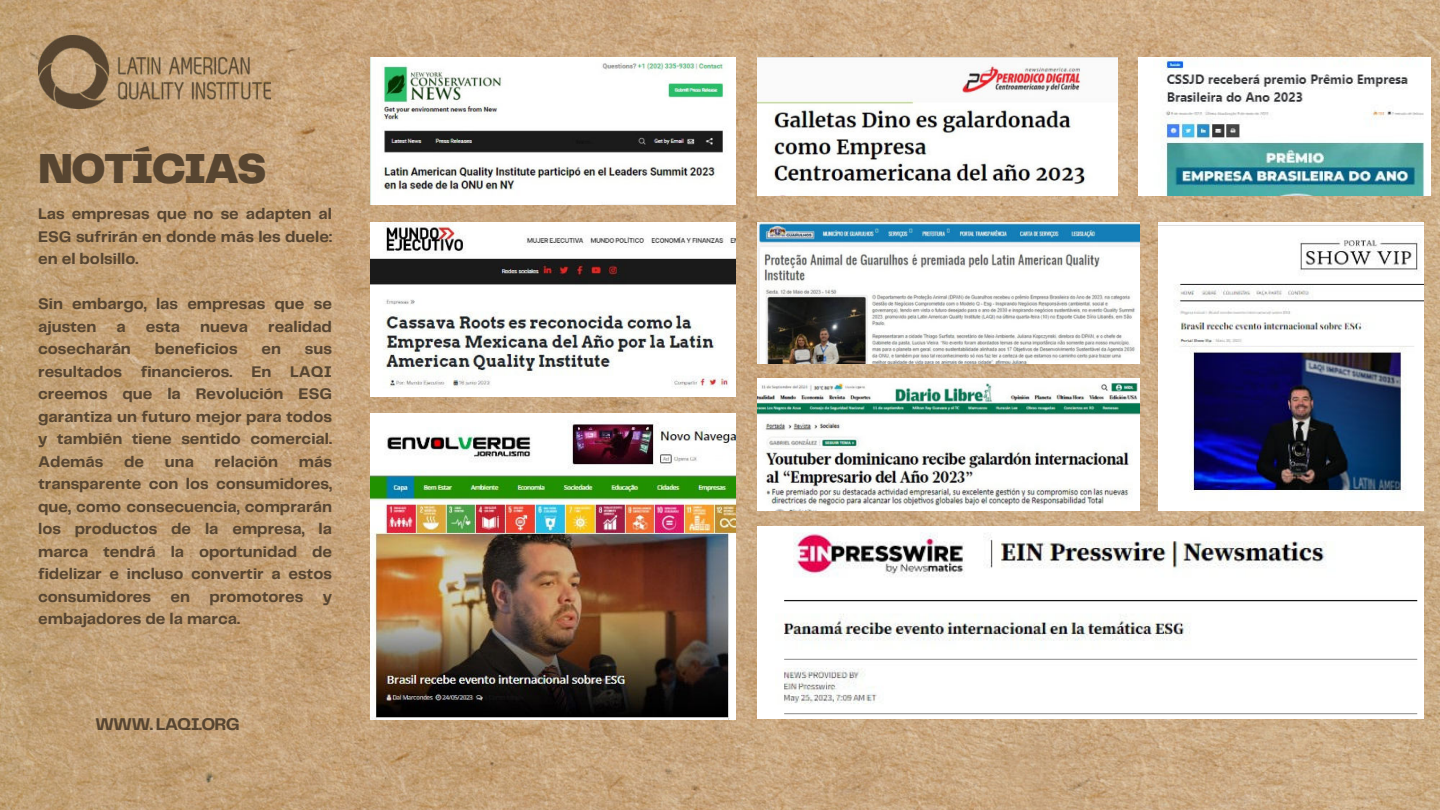
<style>
.page{position:relative;width:1440px;height:810px;background:#fff}
.page>*{position:absolute;margin:0;border:0;box-sizing:border-box;transform-origin:0 0}
.t1{font:900 43.6px "Telegraf";letter-spacing:-.05em;color:#574531}
.t2{font:700 17.7px "Telegraf";letter-spacing:-.05em;color:#574531}
.t3{font:700 16px/22.5px "Telegraf";color:#574531;text-align:justify}
</style>
<div class="page">
<img style="left:0;top:0;width:1440px;height:810px">
<img style="left:38px;top:35px;width:233px;height:73px">
<img style="left:371px;top:58px;width:364px;height:146px">
<img style="left:757px;top:58px;width:360px;height:137px">
<img style="left:371px;top:222px;width:364px;height:174px">
<img style="left:758px;top:222px;width:381px;height:142px">
<img style="left:758px;top:379px;width:381px;height:132px">
<img style="left:1139px;top:58px;width:292px;height:137px">
<img style="left:1159px;top:222px;width:265px;height:289px">
<img style="left:371px;top:414px;width:364px;height:305px">
<img style="left:758px;top:527px;width:666px;height:192px">
<h1 class="t1" style="left:38px;top:137px;width:230px">NOTÍCIAS</h1>
<p class="t3" style="left:38px;top:203px;width:295px">Las empresas que no se adapten al ESG sufrirán en donde más les duele: en el bolsillo.</p>
<p class="t3" style="left:38px;top:293px;width:295px">Sin embargo, las empresas que se ajusten</p>
<p class="t3" style="left:117px;top:315px;width:11px">a</p>
<p class="t3" style="left:146px;top:315px;width:36px">esta</p>
<p class="t3" style="left:200px;top:315px;width:49px">nueva</p>
<p class="t3" style="left:268px;top:315px;width:65px">realidad</p>
<p class="t3" style="left:38px;top:338px;width:94px">cosecharán</p>
<p class="t3" style="left:155px;top:338px;width:84px">beneficios</p>
<p class="t3" style="left:261px;top:338px;width:21px">en</p>
<p class="t3" style="left:38px;top:338px;width:295px;text-indent:267px">sus resultados financieros. En LAQI creemos que la Revolución ESG garantiza un futuro mejor para todos y también tiene sentido comercial.<br>Además</p>
<p class="t3" style="left:124px;top:450px;width:21px">de</p>
<p class="t3" style="left:165px;top:450px;width:31px">una</p>
<p class="t3" style="left:215px;top:450px;width:65px">relación</p>
<p class="t3" style="left:38px;top:450px;width:295px;text-indent:261px">más transparente con los consumidores, que, como consecuencia, comprarán los productos de la empresa, la marca tendrá la oportunidad de fidelizar e incluso convertir a estos consumidores en promotores y embajadores de la marca.</p>
<p class="t2" style="left:95px;top:712px;width:146px">WWW. LAQI.ORG</p>
</div>
